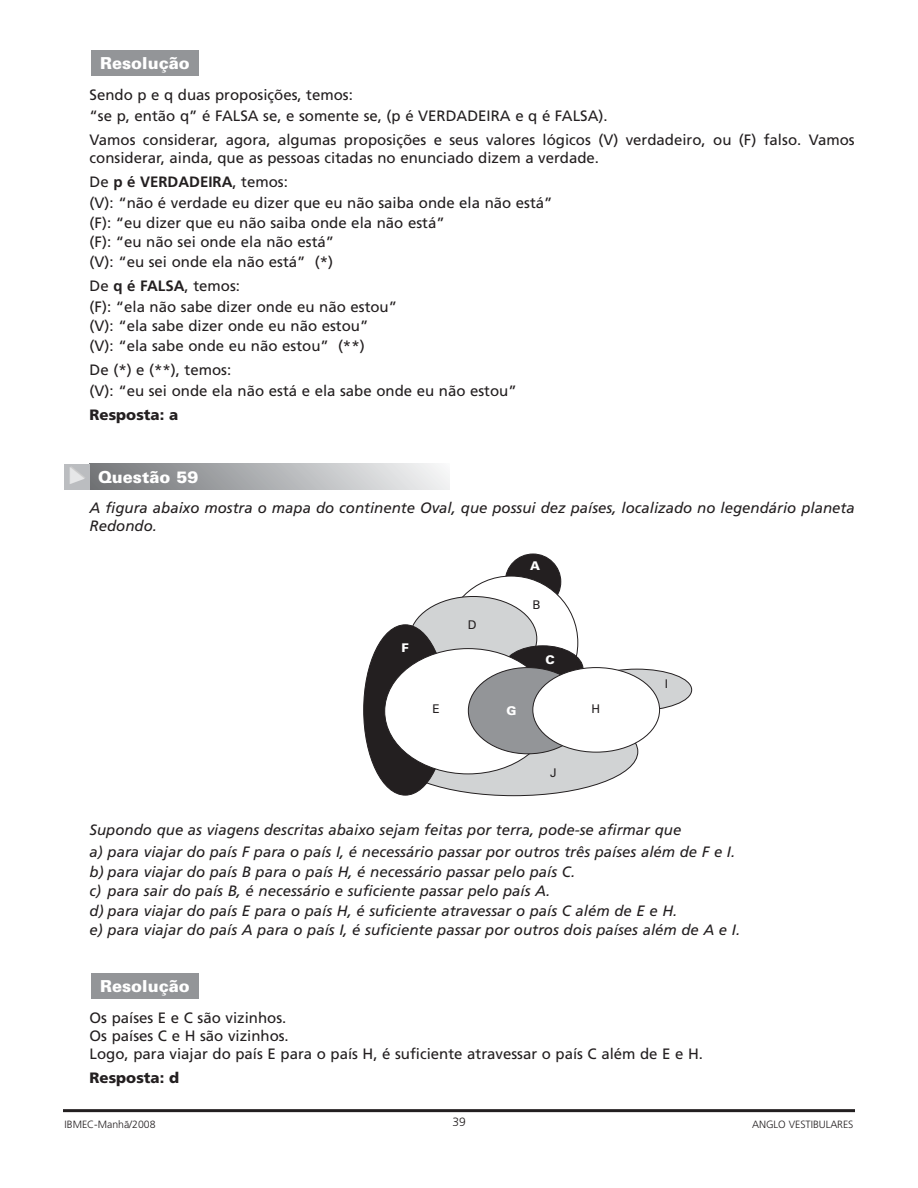
<style>
.page{position:relative;width:918px;height:1188px;background:#fff}
.page>*{position:absolute;margin:0;border:0;box-sizing:border-box;transform-origin:0 0}
.t1{font:900 16.5px "Univers";color:#fff}
.t2{font:15px/21px "Frutiger";color:#231f20}
.t3{font:italic 15px/19.5px "Frutiger";color:#231f20}
.t4{font:900 15px "Frutiger";color:#231f20}
.t5{font:12px "Univers";color:#231f20}
.t6{font:900 12px "Univers";color:#fff}
.t7{font:300 12px "Frutiger";color:#231f20}
.t8{font:300 10.5px "Frutiger";letter-spacing:-.005em;color:#231f20}
.s1{font-weight:700}
</style>
<div class="page">
<div style="left:91px;top:974px;width:108px;height:25px;background:#939598"></div>
<div style="left:390px;top:707px;width:248px;height:89px;background:#d1d3d4;border:1px solid #231f20;border-radius:50%"></div>
<div style="left:505px;top:554px;width:56px;height:56px;background:#231f20;border:1px solid #231f20;border-radius:50%"></div>
<div style="left:444px;top:576px;width:134px;height:134px;background:#fff;border:1px solid #231f20;border-radius:50%"></div>
<div style="left:410px;top:596px;width:127px;height:85px;background:#d1d3d4;border:1px solid #231f20;border-radius:50%"></div>
<div style="left:363px;top:625px;width:84px;height:170px;background:#231f20;border:1px solid #231f20;border-radius:50%"></div>
<div style="left:502px;top:646px;width:81px;height:48px;background:#231f20;border:1px solid #231f20;border-radius:50%"></div>
<div style="left:384px;top:648px;width:168px;height:126px;background:#fff;border:1px solid #231f20;border-radius:50%"></div>
<div style="left:468px;top:667px;width:120px;height:87px;background:#939598;border:1px solid #231f20;border-radius:50%"></div>
<div style="left:582px;top:669px;width:110px;height:42px;background:#d1d3d4;border:1px solid #231f20;border-radius:50%"></div>
<div style="left:533px;top:667px;width:127px;height:85px;background:#fff;border:1px solid #231f20;border-radius:50%"></div>
<div style="left:89px;top:464px;width:360px;height:25px;background:linear-gradient(to right,#717376,#f3f4f5)"></div>
<div style="left:64px;top:464px;width:26px;height:25px;background:#bbbdc0"></div>
<div style="left:91px;top:51px;width:108px;height:25px;background:#939598"></div>
<hr style="left:63px;top:1109px;width:792px;height:3px;background:#231f20">
<p class="t1" style="left:100px;top:57px;width:91px">Resolução</p>
<p class="t2" style="left:90px;top:86px;width:520px">Sendo p e q duas proposições, temos:<br>“se p, então q” é FALSA se, e somente se, (p é VERDADEIRA e q é FALSA).</p>
<p class="t2" style="left:90px;top:132px;width:767px;line-height:18px">Vamos considerar, agora, algumas proposições e seus valores lógicos (V) verdadeiro, ou (F) falso. Vamos considerar, ainda, que as pessoas citadas no enunciado dizem a verdade.</p>
<p class="t2" style="left:90px;top:173px;width:464px">De <span class="s1">p é VERDADEIRA</span>, temos:<br>(V): “não é verdade eu dizer que eu não saiba onde ela não está”</p>
<p class="t2" style="left:90px;top:214px;width:357px;line-height:19.5px">(F): “eu dizer que eu não saiba onde ela não está” (F): “eu não sei onde ela não está”<br>(V): “eu sei onde ela não está” (*)</p>
<p class="t2" style="left:90px;top:276px;width:309px">De <span class="s1">q é FALSA</span>, temos:<br>(F): “ela não sabe dizer onde eu não estou”</p>
<p class="t2" style="left:90px;top:317px;width:280px;line-height:19.5px">(V): “ela sabe dizer onde eu não estou” (V): “ela sabe onde eu não estou” (**)</p>
<p class="t2" style="left:90px;top:360px;width:429px">De (*) e (**), temos:<br>(V): “eu sei onde ela não está e ela sabe onde eu não estou”</p>
<p class="t4" style="left:90px;top:408px;width:90px">Resposta: a</p>
<p class="t1" style="left:98px;top:471px;width:102px">Questão 59</p>
<p class="t3" style="left:90px;top:500px;width:767px;line-height:18px">A figura abaixo mostra o mapa do continente Oval, que possui dez países, localizado no legendário planeta<br>Redondo.</p>
<p class="t6" style="left:401px;top:643px;width:9px">F</p>
<p class="t5" style="left:468px;top:620px;width:10px">D</p>
<p class="t6" style="left:530px;top:561px;width:11px">A</p>
<p class="t5" style="left:532px;top:600px;width:10px">B</p>
<p class="t6" style="left:545px;top:656px;width:11px">C</p>
<p class="t5" style="left:432px;top:705px;width:9px">E</p>
<p class="t5" style="left:591px;top:705px;width:10px">H</p>
<p class="t6" style="left:507px;top:706px;width:11px">G</p>
<p class="t5" style="left:550px;top:769px;width:8px">J</p>
<p class="t5" style="left:665px;top:679px;width:5px">I</p>
<p class="t3" style="left:90px;top:819px;width:647px;line-height:22.5px">Supondo que as viagens descritas abaixo sejam feitas por terra, pode-se afirmar que<br>a) para viajar do país F para o país I, é necessário passar por outros três países além de F e I.</p>
<p class="t3" style="left:90px;top:863px;width:652px">b) para viajar do país B para o país H, é necessário passar pelo país C.<br>c) para sair do país B, é necessário e suficiente passar pelo país A.<br>d) para viajar do país E para o país H, é suficiente atravessar o país C além de E e H.<br>e) para viajar do país A para o país I, é suficiente passar por outros dois países além de A e I.</p>
<p class="t1" style="left:100px;top:980px;width:91px">Resolução</p>
<p class="t2" style="left:90px;top:1010px;width:615px;line-height:18px">Os países E e C são vizinhos.<br>Os países C e H são vizinhos.<br>Logo, para viajar do país E para o país H, é suficiente atravessar o país C além de E e H.</p>
<p class="t4" style="left:90px;top:1072px;width:91px">Resposta: d</p>
<p class="t8" style="left:65px;top:1120px;width:93px">IBMEC-Manhã/2008</p>
<p class="t7" style="left:452px;top:1117px;width:15px">39</p>
<p class="t8" style="left:752px;top:1120px;width:103px">ANGLO VESTIBULARES</p>
</div>
